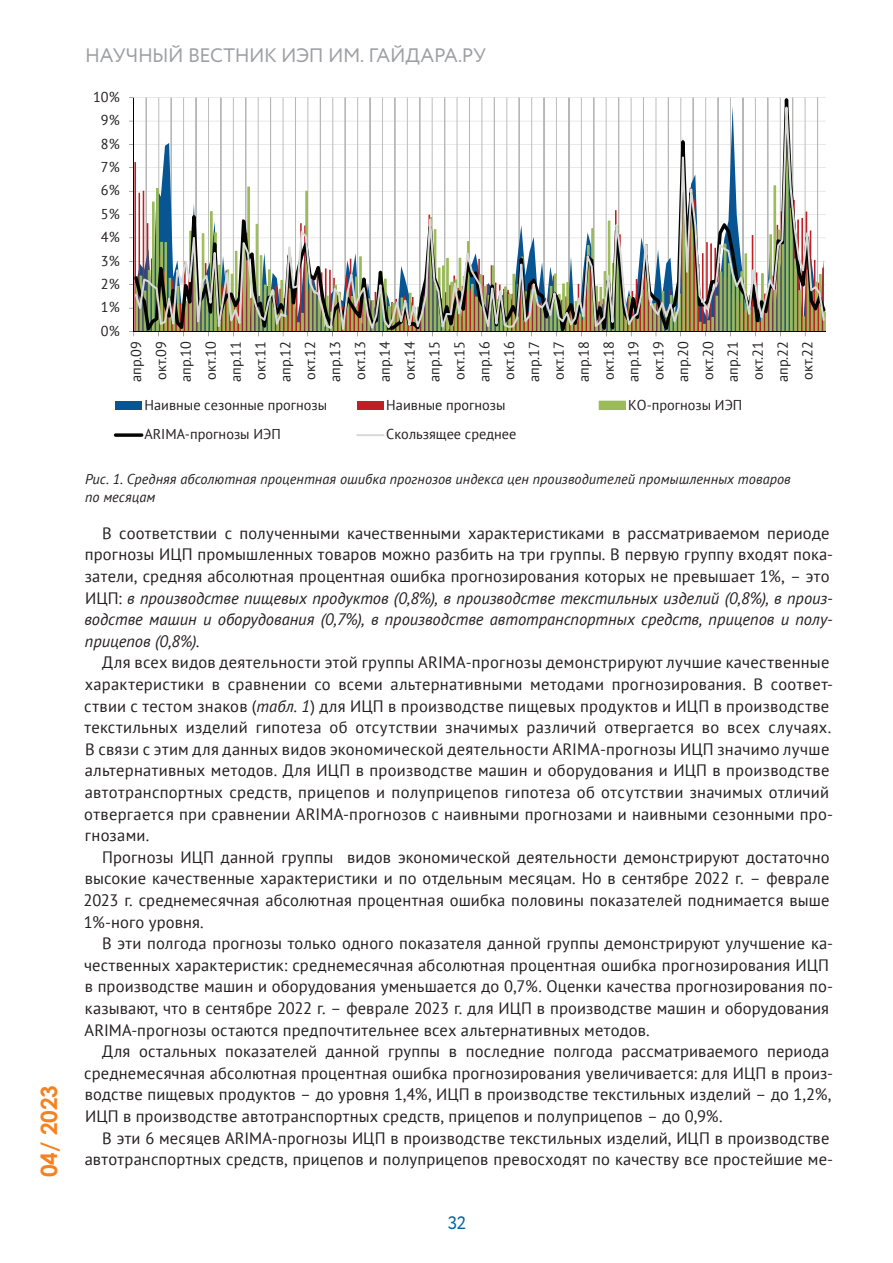
<style>
.page{position:relative;width:893px;height:1263px;background:#fff}
.page>*{position:absolute;margin:0;border:0;box-sizing:border-box;transform-origin:0 0}
.t1{font:700 22.5px "Century Gothic";color:#f58220}
.t2{font:19.5px "Circe";letter-spacing:-.025em;color:#9d9fa2}
.t3{font:18px "Circe";color:#0163a3}
.t4{font:16.5px/21.6px "PT Sans";letter-spacing:.01em;color:#231f20}
.t5{font:14.25px/24.9px "PT Sans";color:#231f20;text-align:justify}
.t6{font:italic 14.25px/17.1px "PT Sans";letter-spacing:.005em;color:#231f20}
.s1{font-style:italic}
</style>
<div class="page">
<hr style="left:134px;top:97px;width:692px;height:1px;background:#c0bfbf">
<hr style="left:134px;top:331px;width:692px;height:1px;background:#040503">
<svg style="left:129px;top:331px;width:6px;height:5px"></svg>
<svg style="left:134px;top:98px;width:692px;height:233px"></svg>
<svg style="left:135px;top:107px;width:690px;height:223px"></svg>
<div style="left:116px;top:401px;width:26px;height:8px;background:#075593"></div>
<div style="left:357px;top:401px;width:27px;height:8px;background:#c02025"></div>
<svg style="left:599px;top:401px;width:27px;height:9px"></svg>
<svg style="left:114px;top:433px;width:29px;height:4px"></svg>
<hr style="left:356px;top:434px;width:29px;height:2px;background:#d9d9d8">
<h1 class="t1" style="left:32px;top:1177px;width:94px;rotate:-90deg">04/ 2023</h1>
<p class="t2" style="left:85px;top:43px;width:402px">НАУЧНЫЙ ВЕСТНИК ИЭП ИМ. ГАЙДАРА.РУ</p>
<p class="t5" style="left:93px;top:84px;width:28px">10%</p>
<p class="t5" style="left:101px;top:108px;width:20px">9%</p>
<p class="t5" style="left:101px;top:131px;width:20px">8%</p>
<p class="t5" style="left:101px;top:154px;width:20px">7%</p>
<p class="t5" style="left:101px;top:178px;width:20px">6%</p>
<p class="t5" style="left:101px;top:201px;width:20px">5%</p>
<p class="t5" style="left:101px;top:224px;width:20px">4%</p>
<p class="t5" style="left:101px;top:248px;width:20px">3%</p>
<p class="t5" style="left:101px;top:271px;width:20px">2%</p>
<p class="t5" style="left:101px;top:295px;width:20px">1%</p>
<p class="t5" style="left:101px;top:318px;width:20px">0%</p>
<p class="t5" style="left:123px;top:382px;width:43px;rotate:-90deg">апр.09 окт.09 апр.10 окт.10 апр.11 окт.11 апр.12 окт.12 апр.13 окт.13 апр.14 окт.14 апр.15 окт.15 апр.16 окт.16 апр.17 окт.17 апр.18 окт.18 апр.19 окт.19 апр.20 окт.20 апр.21 окт.21 апр.22 окт.22</p>
<p class="t5" style="left:144px;top:392px;width:184px">Наивные сезонные прогнозы</p>
<p class="t5" style="left:386px;top:392px;width:121px">Наивные прогнозы</p>
<p class="t5" style="left:628px;top:392px;width:116px">КО-прогнозы ИЭП</p>
<p class="t5" style="left:144px;top:422px;width:138px">ARIMA-прогнозы ИЭП</p>
<p class="t5" style="left:386px;top:422px;width:132px">Скользящее среднее</p>
<p class="t6" style="left:85px;top:471px;width:707px">Рис. 1. Средняя абсолютная процентная ошибка прогнозов индекса цен производителей промышленных товаров по месяцам</p>
<p class="t4" style="left:84px;top:522px;width:750px;text-indent:18px">В соответствии с полученными качественными характеристиками в рассматриваемом периоде прогнозы ИЦП промышленных товаров можно разбить на три группы. В первую группу входят пока&shy;затели, средняя абсолютная процентная ошибка прогнозирования которых не превышает 1%, – это ИЦП: <span class="s1">в производстве пищевых продуктов (0,8%), в производстве текстильных изделий (0,8%), в произ&shy;водстве машин и оборудования (0,7%), в производстве автотранспортных средств, прицепов и полу&shy;прицепов (0,8%).</span></p>
<p class="t4" style="left:84px;top:651px;width:750px;text-indent:18px">Для всех видов деятельности этой группы ARIMA-прогнозы демонстрируют лучшие качественные характеристики в сравнении со всеми альтернативными методами прогнозирования. В соответ&shy;ствии с тестом знаков (<span class="s1">табл. 1</span>) для ИЦП в производстве пищевых продуктов и ИЦП в производстве текстильных изделий гипотеза об отсутствии значимых различий отвергается во всех случаях.<br>В связи с этим для данных видов экономической деятельности ARIMA-прогнозы ИЦП значимо лучше альтернативных методов. Для ИЦП в производстве машин и оборудования и ИЦП в производстве автотранспортных средств, прицепов и полуприцепов гипотеза об отсутствии значимых отличий отвергается при сравнении ARIMA-прогнозов с наивными прогнозами и наивными сезонными про&shy;гнозами.</p>
<p class="t4" style="left:84px;top:846px;width:747px;text-align:justify;text-indent:19px">Прогнозы ИЦП данной группы видов экономической деятельности демонстрируют достаточно высокие качественные характеристики и по отдельным месяцам. Но в сентябре 2022 г. – феврале 2023 г. среднемесячная абсолютная процентная ошибка половины показателей поднимается выше 1%-ного уровня.</p>
<p class="t4" style="left:84px;top:932px;width:751px;text-indent:18px">В эти полгода прогнозы только одного показателя данной группы демонстрируют улучшение ка&shy;чественных характеристик: среднемесячная абсолютная процентная ошибка прогнозирования ИЦП в производстве машин и оборудования уменьшается до 0,7%. Оценки качества прогнозирования по&shy;казывают, что в сентябре 2022 г. – феврале 2023 г. для ИЦП в производстве машин и оборудования ARIMA-прогнозы остаются предпочтительнее всех альтернативных методов.</p>
<p class="t4" style="left:84px;top:1040px;width:750px;text-indent:18px">Для остальных показателей данной группы в последние полгода рассматриваемого периода среднемесячная абсолютная процентная ошибка прогнозирования увеличивается: для ИЦП в произ&shy;водстве пищевых продуктов – до уровня 1,4%, ИЦП в производстве текстильных изделий – до 1,2%, ИЦП в производстве автотранспортных средств, прицепов и полуприцепов – до 0,9%.</p>
<p class="t4" style="left:85px;top:1126px;width:750px;text-align:right">В эти 6 месяцев ARIMA-прогнозы ИЦП в производстве текстильных изделий, ИЦП в производстве автотранспортных средств, прицепов и полуприцепов превосходят по качеству все простейшие ме-</p>
<p class="t3" style="left:448px;top:1211px;width:20px">32</p>
</div>
